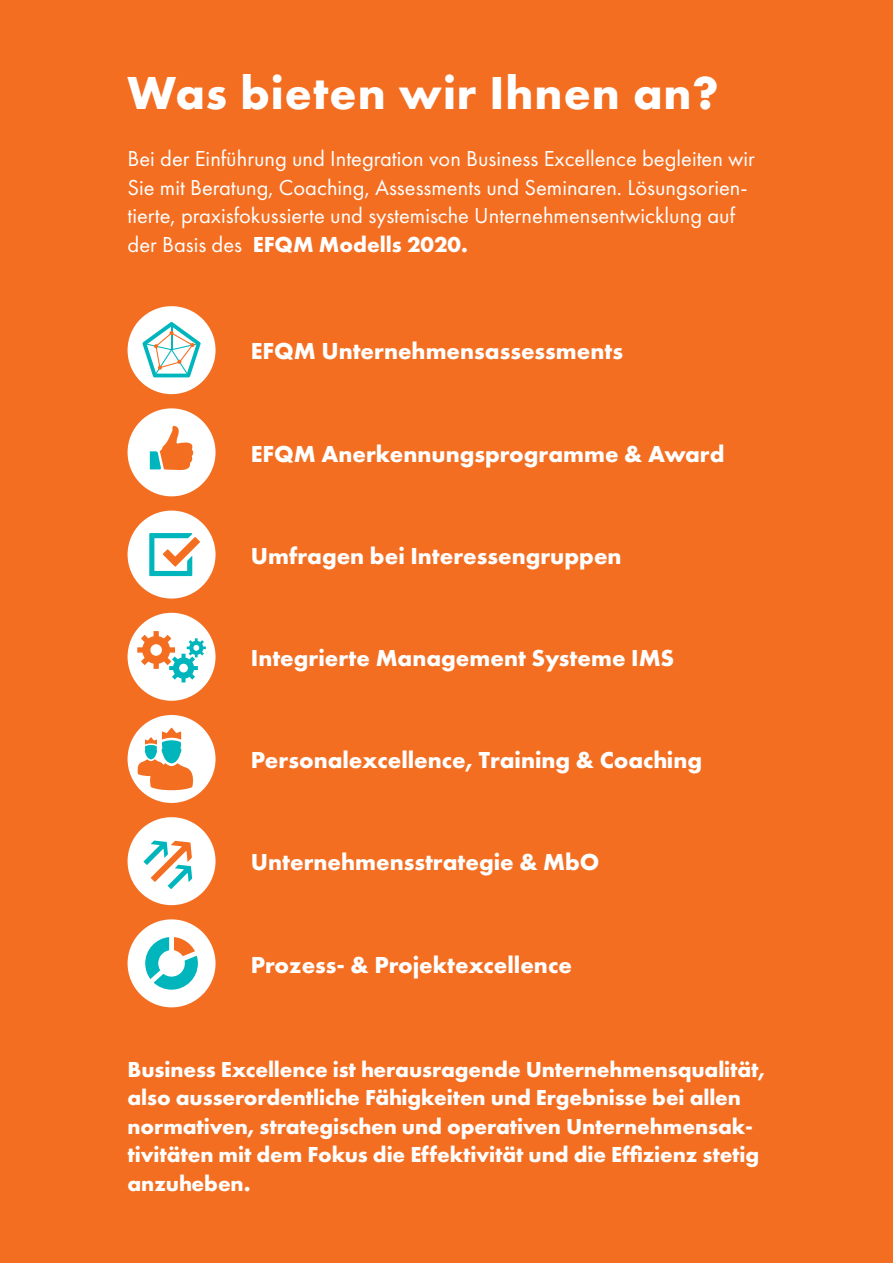
<style>
.page{position:relative;width:893px;height:1263px;background:#f36e21}
.page>*{position:absolute;margin:0;border:0;box-sizing:border-box;transform-origin:0 0}
.t1{font:700 48px "Futura PT";letter-spacing:.02em;color:#fff}
.t2{font:700 24px "Futura PT";color:#fff}
.t3{font:700 22.5px/28.5px "Futura PT";letter-spacing:-.005em;color:#fff}
.t4{font:22.5px/28.5px "Futura PT";color:#fff}
.s1{font-weight:700}
</style>
<div class="page">
<div style="left:128px;top:408px;width:88px;height:88px;background:#fff;border-radius:50%"></div>
<svg style="left:150px;top:426px;width:44px;height:44px"></svg>
<div style="left:128px;top:511px;width:88px;height:87px;background:#fff;border-radius:50%"></div>
<svg style="left:149px;top:533px;width:51px;height:43px"></svg>
<div style="left:128px;top:613px;width:88px;height:88px;background:#fff;border-radius:50%"></div>
<svg style="left:137px;top:631px;width:69px;height:51px"></svg>
<div style="left:128px;top:306px;width:88px;height:88px;background:#fff;border-radius:50%"></div>
<svg style="left:142px;top:322px;width:59px;height:55px"></svg>
<svg style="left:127px;top:817px;width:89px;height:89px"></svg>
<div style="left:128px;top:919px;width:88px;height:88px;background:#fff;border-radius:50%"></div>
<svg style="left:145px;top:937px;width:53px;height:53px"></svg>
<div style="left:128px;top:715px;width:88px;height:88px;background:#fff;border-radius:50%"></div>
<svg style="left:136px;top:728px;width:58px;height:63px"></svg>
<h1 class="t1" style="left:128px;top:62px;width:593px">Was bieten wir Ihnen an?</h1>
<p class="t4" style="left:128px;top:144px;width:629px">Bei der Einführung und Integration von Business Excellence begleiten wir Sie mit Beratung, Coaching, Assessments und Seminaren. Lösungsorien&shy;tierte, praxisfokussierte und systemische Unternehmensentwicklung auf der Basis des <span class="s1">EFQM Modells 2020.</span></p>
<p class="t2" style="left:251px;top:336px;width:374px">EFQM Unternehmensassessments</p>
<p class="t2" style="left:251px;top:438px;width:475px">EFQM Anerkennungsprogramme &amp; Award</p>
<p class="t2" style="left:251px;top:540px;width:372px">Umfragen bei Interessengruppen</p>
<p class="t2" style="left:251px;top:642px;width:425px">Integrierte Management Systeme IMS</p>
<p class="t2" style="left:251px;top:745px;width:453px">Personalexcellence, Training &amp; Coaching</p>
<p class="t2" style="left:251px;top:847px;width:350px">Unternehmensstrategie &amp; MbO</p>
<p class="t2" style="left:251px;top:949px;width:322px">Prozess- &amp; Projektexcellence</p>
<p class="t3" style="left:128px;top:1054px;width:639px">Business Excellence ist herausragende Unternehmensqualität, also ausserordentliche Fähigkeiten und Ergebnisse bei allen normativen, strategischen und operativen Unternehmensak&shy;tivitäten mit dem Fokus die Effektivität und die Effizienz stetig anzuheben.</p>
</div>
